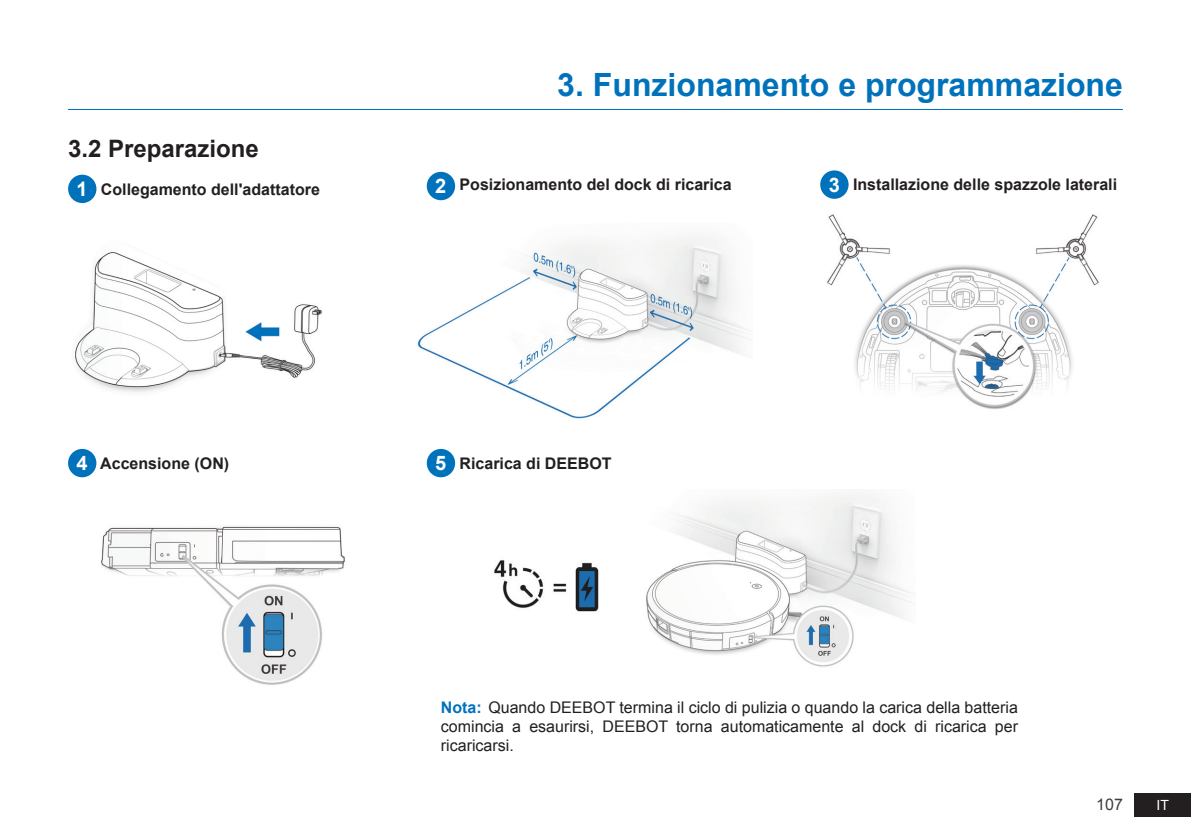
<style>
.page{position:relative;width:1191px;height:840px;background:#fff}
.page>*{position:absolute;margin:0;border:0;box-sizing:border-box;transform-origin:0 0}
.t1{font:700 32px "Arial";color:#0072bc}
.t2{font:700 24px "Arial";color:#231f20}
.t3{font:16px/19.2px "Arial";color:#231f20;text-align:justify}
.t4{font:700 16px "Arial";color:#231f20}
.t5{font:16px "Arial";color:#3e3e3f}
.t6{font:14px "Arial";color:#fff}
.s1{font-size:20px;color:#fff}
.s2{font-weight:700;color:#0072bc}
</style>
<div class="page">
<hr style="left:68px;top:109px;width:1055px;height:1px;background:#0072bc">
<div style="left:1134px;top:792px;width:57px;height:24px;background:#231f20"></div>
<img style="left:417px;top:184px;width:333px;height:235px">
<img style="left:75px;top:252px;width:247px;height:140px">
<img style="left:827px;top:214px;width:272px;height:195px">
<img style="left:68px;top:463px;width:277px;height:222px">
<div style="left:68px;top:174px;width:28px;height:29px;background:#0072bc;border-radius:50%"></div>
<div style="left:427px;top:172px;width:28px;height:28px;background:#0072bc;border-radius:50%"></div>
<div style="left:820px;top:170px;width:28px;height:29px;background:#0072bc;border-radius:50%"></div>
<div style="left:68px;top:448px;width:28px;height:29px;background:#0072bc;border-radius:50%"></div>
<img style="left:494px;top:493px;width:419px;height:174px">
<div style="left:427px;top:448px;width:28px;height:29px;background:#0072bc;border-radius:50%"></div>
<h2 class="t2" style="left:68px;top:132px;width:192px">3.2 Preparazione</h2>
<h1 class="t1" style="left:557px;top:63px;width:567px">3. Funzionamento e programmazione</h1>
<p class="t4" style="left:77px;top:178px;width:245px"><span class="s1">1</span> Collegamento dell'adattatore</p>
<p class="t4" style="left:435px;top:174px;width:298px"><span class="s1">2</span> Posizionamento del dock di ricarica</p>
<p class="t4" style="left:828px;top:174px;width:290px"><span class="s1">3</span> Installazione delle spazzole laterali</p>
<p class="t4" style="left:76px;top:452px;width:154px"><span class="s1">4</span> Accensione (ON)</p>
<p class="t4" style="left:435px;top:452px;width:178px"><span class="s1">5</span> Ricarica di DEEBOT</p>
<p class="t3" style="left:441px;top:697px;width:578px"><span class="s2">Nota:</span> Quando DEEBOT termina il ciclo di pulizia o quando la carica della batteria comincia a esaurirsi, DEEBOT torna automaticamente al dock di ricarica per ricaricarsi.</p>
<p class="t5" style="left:1096px;top:793px;width:28px">107</p>
<p class="t6" style="left:1156px;top:795px;width:14px">IT</p>
</div>
